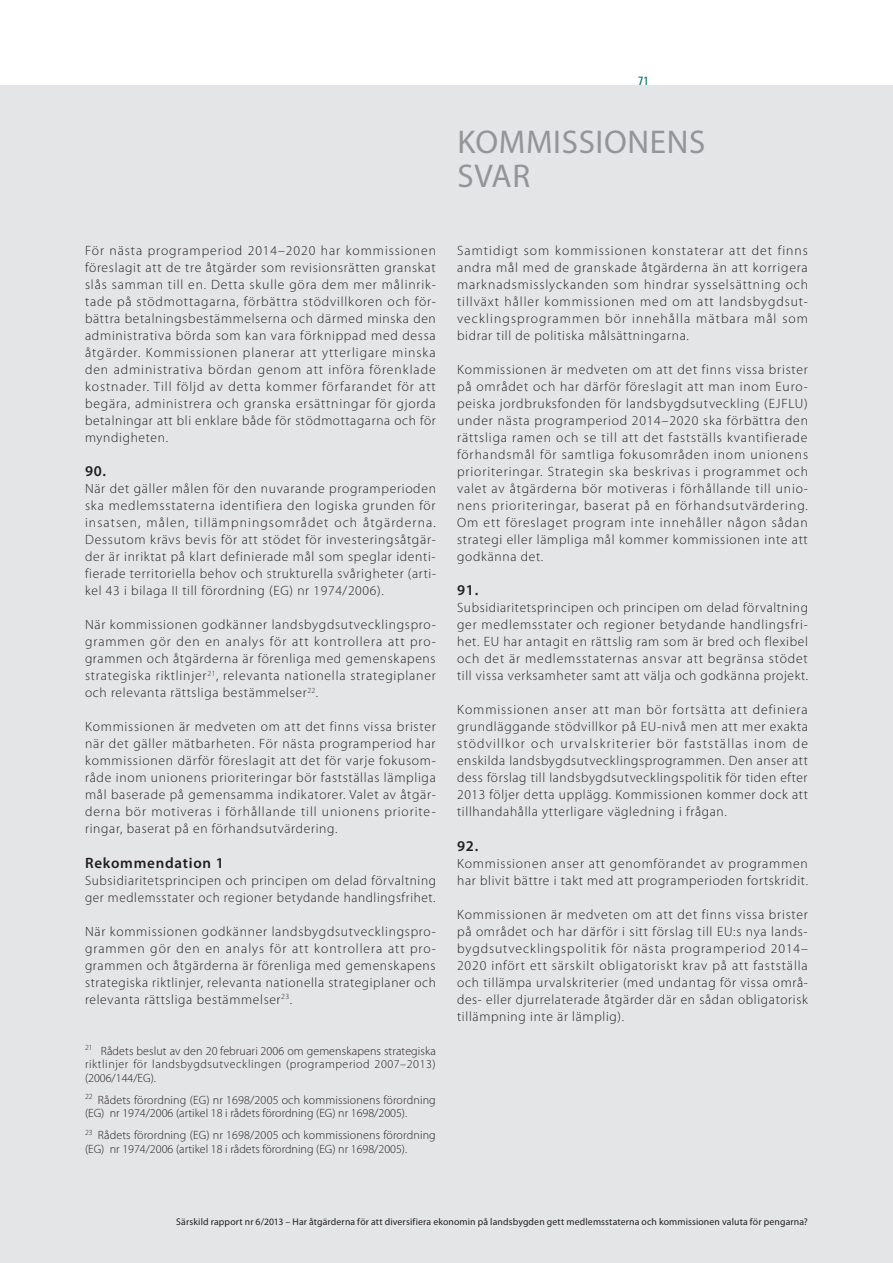
<style>
.page{position:relative;width:893px;height:1263px;background:#fff}
.page>*{position:absolute;margin:0;border:0;box-sizing:border-box;transform-origin:0 0}
.t1{font:33px/34px "Myriad Pro";letter-spacing:.02em;color:#939598}
.t2{font:600 15px "Myriad Pro";letter-spacing:.05em;color:#231f20}
.t3{font:300 13.5px/17px "Myriad Pro";letter-spacing:.05em;color:#231f20;text-align:justify}
.t4{font:300 12px/13.5px "Myriad Pro";letter-spacing:.015em;color:#231f20}
.t5{font:condensed 12px "Univers LT Std";color:#017072}
.t6{font:9.75px "Myriad Pro";letter-spacing:.015em;color:#231f20}
</style>
<div class="page">
<div style="left:0;top:85px;width:893px;height:1178px;background:#e4e5e7"></div>
<p class="t5" style="left:638px;top:73px;width:12px">71</p>
<h1 class="t1" style="left:457px;top:126px;width:250px">Kommissionens svar</h1>
<p class="t3" style="left:85px;top:242px;width:353px">För nästa programperiod 2014–2020 har kommissionen föreslagit att de tre åtgärder som revisionsrätten granskat slås samman till en. Detta skulle göra dem mer målinrik&shy;tade på stödmottagarna, förbättra stödvillkoren och för&shy;bättra betalningsbestämmelserna och därmed minska den administrativa börda som kan vara förknippad med dessa åtgärder. Kommissionen planerar att ytterligare minska den administrativa bördan genom att införa förenklade kostnader. Till följd av detta kommer förfarandet för att begära, administrera och granska ersättningar för gjorda betalningar att bli enklare både för stödmottagarna och för myndigheten.</p>
<p class="t2" style="left:85px;top:463px;width:23px">90.</p>
<p class="t3" style="left:85px;top:480px;width:352px">När det gäller målen för den nuvarande programperioden ska medlemsstaterna identifiera den logiska grunden för insatsen, målen, tillämpningsområdet och åtgärderna.<br>Dessutom krävs bevis för att stödet för investeringsåtgär&shy;der är inriktat på klart definierade mål som speglar identi&shy;fierade territoriella behov och strukturella svårigheter (arti&shy;kel 43 i bilaga II till förordning (EG) nr 1974/2006).</p>
<p class="t3" style="left:85px;top:617px;width:352px">När kommissionen godkänner landsbygdsutvecklingspro&shy;grammen gör den en analys för att kontrollera att pro&shy;grammen och åtgärderna är förenliga med gemenskapens strategiska riktlinjer<sup>21</sup>, relevanta nationella strategiplaner och relevanta rättsliga bestämmelser<sup>22</sup>.</p>
<p class="t3" style="left:85px;top:719px;width:352px">Kommissionen är medveten om att det finns vissa brister när det gäller mätbarheten. För nästa programperiod har kommissionen därför föreslagit att det för varje fokusom&shy;råde inom unionens prioriteringar bör fastställas lämpliga mål baserade på gemensamma indikatorer. Valet av åtgär&shy;derna bör motiveras i förhållande till unionens priorite&shy;ringar, baserat på en förhandsutvärdering.</p>
<p class="t2" style="left:85px;top:854px;width:140px">Rekommendation 1</p>
<p class="t3" style="left:85px;top:872px;width:353px">Subsidiaritetsprincipen och principen om delad förvaltning ger medlemsstater och regioner betydande handlingsfrihet.</p>
<p class="t3" style="left:85px;top:923px;width:352px">När kommissionen godkänner landsbygdsutvecklingspro&shy;grammen gör den en analys för att kontrollera att pro&shy;grammen och åtgärderna är förenliga med gemenskapens strategiska riktlinjer, relevanta nationella strategiplaner och relevanta rättsliga bestämmelser<sup>23</sup>.</p>
<p class="t4" style="left:85px;top:1044px;width:352px;text-align:justify"><sup>21</sup> Rådets beslut av den 20 februari 2006 om gemenskapens strategiska riktlinjer för landsbygdsutvecklingen (programperiod 2007–2013) (2006/144/EG).</p>
<p class="t4" style="left:85px;top:1093px;width:352px"><sup>22</sup> Rådets förordning (EG) nr 1698/2005 och kommissionens förordning (EG) nr 1974/2006 (artikel 18 i rådets förordning (EG) nr 1698/2005).</p>
<p class="t4" style="left:85px;top:1128px;width:352px"><sup>23</sup> Rådets förordning (EG) nr 1698/2005 och kommissionens förordning (EG) nr 1974/2006 (artikel 18 i rådets förordning (EG) nr 1698/2005).</p>
<p class="t3" style="left:457px;top:242px;width:352px">Samtidigt som kommissionen konstaterar att det finns andra mål med de granskade åtgärderna än att korrigera marknadsmisslyckanden som hindrar sysselsättning och tillväxt håller kommissionen med om att landsbygdsut&shy;vecklingsprogrammen bör innehålla mätbara mål som bidrar till de politiska målsättningarna.</p>
<p class="t3" style="left:457px;top:361px;width:353px">Kommissionen är medveten om att det finns vissa brister på området och har därför föreslagit att man inom Euro&shy;peiska jordbruksfonden för landsbygdsutveckling (EJFLU) under nästa programperiod 2014–2020 ska förbättra den rättsliga ramen och se till att det fastställs kvantifierade förhandsmål för samtliga fokusområden inom unionens prioriteringar. Strategin ska beskrivas i programmet och valet av åtgärderna bör motiveras i förhållande till unio&shy;nens prioriteringar, baserat på en förhandsutvärdering.<br>Om ett föreslaget program inte innehåller någon sådan strategi eller lämpliga mål kommer kommissionen inte att godkänna det.</p>
<p class="t2" style="left:457px;top:582px;width:23px">91.</p>
<p class="t3" style="left:457px;top:600px;width:353px">Subsidiaritetsprincipen och principen om delad förvaltning ger medlemsstater och regioner betydande handlingsfri&shy;het. EU har antagit en rättslig ram som är bred och flexibel och det är medlemsstaternas ansvar att begränsa stödet till vissa verksamheter samt att välja och godkänna projekt.</p>
<p class="t3" style="left:457px;top:702px;width:352px">Kommissionen anser att man bör fortsätta att definiera grundläggande stödvillkor på EU‑nivå men att mer exakta stödvillkor och urvalskriterier bör fastställas inom de enskilda landsbygdsutvecklingsprogrammen. Den anser att dess förslag till landsbygdsutvecklingspolitik för tiden efter 2013 följer detta upplägg. Kommissionen kommer dock att tillhandahålla ytterligare vägledning i frågan.</p>
<p class="t2" style="left:457px;top:837px;width:23px">92.</p>
<p class="t3" style="left:457px;top:855px;width:352px">Kommissionen anser att genomförandet av programmen har blivit bättre i takt med att programperioden fortskridit.</p>
<p class="t3" style="left:457px;top:906px;width:352px">Kommissionen är medveten om att det finns vissa brister på området och har därför i sitt förslag till EU:s nya lands&shy;bygdsutvecklingspolitik för nästa programperiod 2014– 2020 infört ett särskilt obligatoriskt krav på att fastställa och tillämpa urvalskriterier (med undantag för vissa områ&shy;des- eller djurrelaterade åtgärder där en sådan obligatorisk tillämpning inte är lämplig).</p>
<p class="t6" style="left:176px;top:1216px;width:633px">Särskild rapport nr 6/2013 – Har åtgärderna för att diversifiera ekonomin på landsbygden gett medlemsstaterna och kommissionen valuta för pengarna?</p>
</div>
